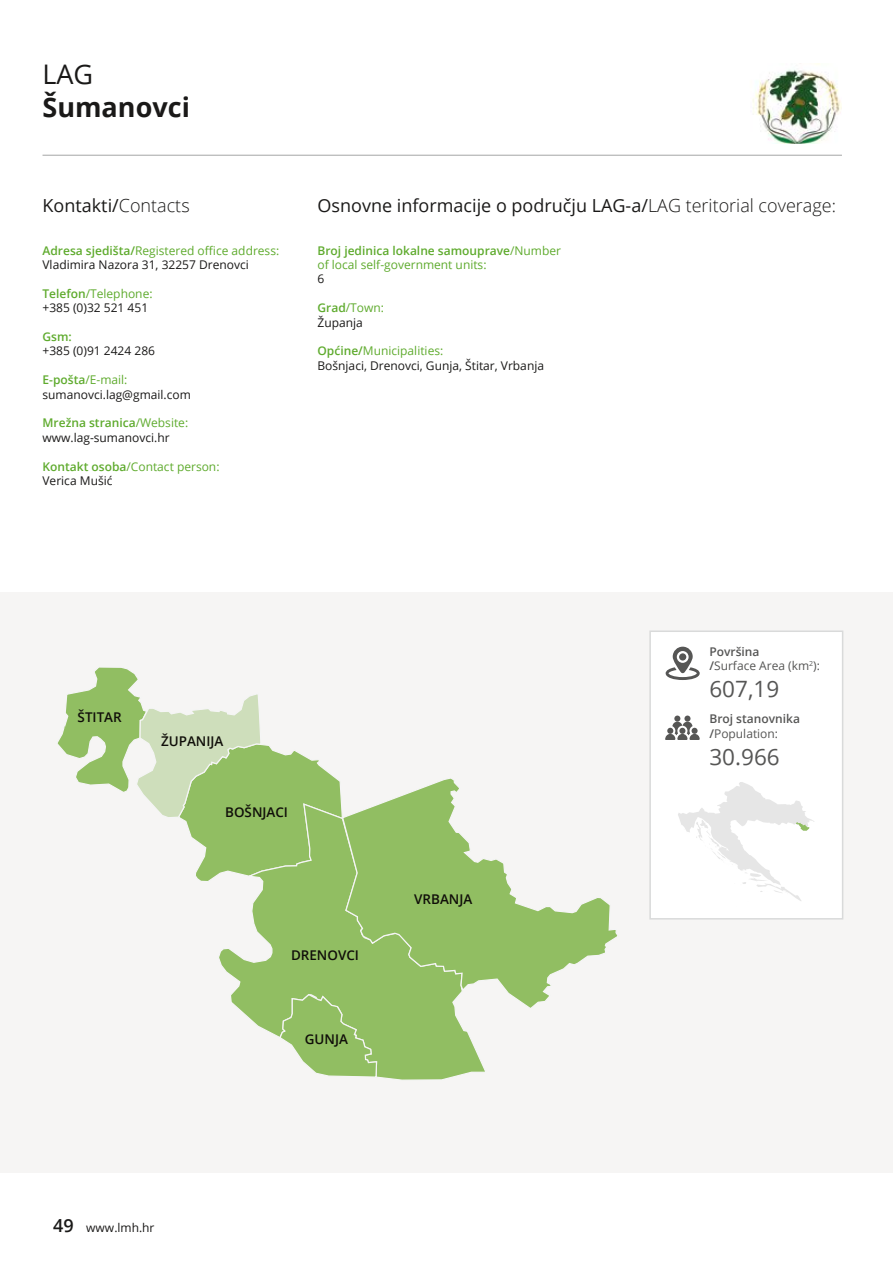
<style>
.page{position:relative;width:893px;height:1263px;background:#fff}
.page>*{position:absolute;margin:0;border:0;box-sizing:border-box;transform-origin:0 0}
.t1{font:700 27px "Open Sans";color:#1a1918}
.t2{font:27px "Open Sans";color:#1a1918}
.t3{font:22.5px "Open Sans";color:#565655}
.t4{font:18px "Open Sans";color:#1a1918}
.t5{font:600 13.35px "Open Sans";color:#100e09}
.t6{font:12px/14.4px "Open Sans";color:#1a1918}
.t7{font:12px/14.4px "Open Sans";color:#5fab2e}
.t8{font:12px/14.4px "Open Sans";color:#565655}
.t9{font:600 12px/14.4px "Open Sans";color:#565655}
.t10{font:600 12px "Open Sans";color:#5fab2e}
.s1{font-weight:300}
.s2{font-weight:600;color:#5fab2e}
.s3{color:#5fab2e}
.s4{font-weight:600}
.s5{color:#1a1918}
.s6{font-weight:600;font-size:18px}
.s7{font-weight:400}
</style>
<div class="page">
<div style="left:0;top:592px;width:893px;height:580px;background:#f6f5f4"></div>
<div style="left:649px;top:630px;width:194px;height:289px;background:#fff;border:2px solid #d9dada"></div>
<svg style="left:666px;top:647px;width:34px;height:33px"></svg>
<div style="left:679px;top:653px;width:7px;height:7px;background:#565655;border-radius:50%"></div>
<div style="left:674px;top:715px;width:6px;height:7px;background:#565655;border-radius:50%"></div>
<div style="left:684px;top:715px;width:6px;height:7px;background:#565655;border-radius:50%"></div>
<svg style="left:665px;top:722px;width:35px;height:18px"></svg>
<svg style="left:678px;top:782px;width:136px;height:119px"></svg>
<img style="left:752px;top:64px;width:90px;height:80px">
<svg style="left:219px;top:883px;width:266px;height:197px"></svg>
<svg style="left:278px;top:993px;width:100px;height:85px"></svg>
<svg style="left:341px;top:778px;width:277px;height:232px"></svg>
<svg style="left:57px;top:667px;width:287px;height:216px"></svg>
<hr style="left:43px;top:155px;width:799px;height:1px;background:#a4a5a5">
<h1 class="t2" style="left:43px;top:56px;width:52px">LAG</h1>
<h1 class="t1" style="left:43px;top:88px;width:149px">Šumanovci</h1>
<h3 class="t4" style="left:43px;top:193px;width:149px">Kontakti/<span class="s1">Contacts</span></h3>
<h3 class="t4" style="left:317px;top:193px;width:520px">Osnovne informacije o području LAG-a/<span class="s1">LAG teritorial coverage:</span></h3>
<p class="t6" style="left:43px;top:243px;width:238px"><span class="s2">Adresa sjedišta/</span><span class="s3">Registered office address:<br></span>Vladimira Nazora 31, 32257 Drenovci</p>
<p class="t6" style="left:43px;top:286px;width:112px"><span class="s2">Telefon</span><span class="s3">/Telephone: </span>+385 (0)32 521 451</p>
<p class="t10" style="left:43px;top:328px;width:31px">Gsm:</p>
<p class="t6" style="left:43px;top:343px;width:114px">+385 (0)91 2424 286</p>
<p class="t6" style="left:43px;top:372px;width:150px"><span class="s2">E-pošta</span><span class="s3">/E-mail: </span>sumanovci.lag@gmail.com</p>
<p class="t6" style="left:43px;top:415px;width:147px"><span class="s2">Mrežna stranica</span><span class="s3">/Website: </span>www.lag-sumanovci.hr</p>
<p class="t7" style="left:43px;top:459px;width:179px"><span class="s4">Kontakt osoba</span>/Contact person:<br><span class="s5">Verica Mušić</span></p>
<p class="t7" style="left:317px;top:243px;width:245px"><span class="s4">Broj jedinica lokalne samouprave</span>/Number of local self-government units:</p>
<p class="t6" style="left:317px;top:271px;width:8px">6</p>
<p class="t6" style="left:317px;top:300px;width:68px"><span class="s2">Grad</span><span class="s3">/Town:<br></span>Županja</p>
<p class="t6" style="left:317px;top:343px;width:228px"><span class="s2">Općine/</span><span class="s3">Municipalities:<br></span>Bošnjaci, Drenovci, Gunja, Štitar, Vrbanja</p>
<p class="t5" style="left:78px;top:708px;width:46px">ŠTITAR</p>
<p class="t5" style="left:161px;top:732px;width:64px">ŽUPANIJA</p>
<p class="t5" style="left:225px;top:803px;width:64px">BOŠNJACI</p>
<p class="t5" style="left:414px;top:889px;width:60px">VRBANJA</p>
<p class="t5" style="left:291px;top:946px;width:69px">DRENOVCI</p>
<p class="t6" style="left:53px;top:1220px;width:103px"><span class="s6">49</span> www.lmh.hr</p>
<p class="t5" style="left:305px;top:1030px;width:45px">GUNJA</p>
<p class="t8" style="left:709px;top:644px;width:112px"><span class="s4">Površina<br>/</span>Surface Area (km<sup>2</sup>):</p>
<h2 class="t3" style="left:709px;top:674px;width:71px">607,19</h2>
<p class="t9" style="left:709px;top:712px;width:92px">Broj stanovnika /<span class="s7">Population:</span></p>
<h2 class="t3" style="left:709px;top:741px;width:72px">30.966</h2>
</div>
